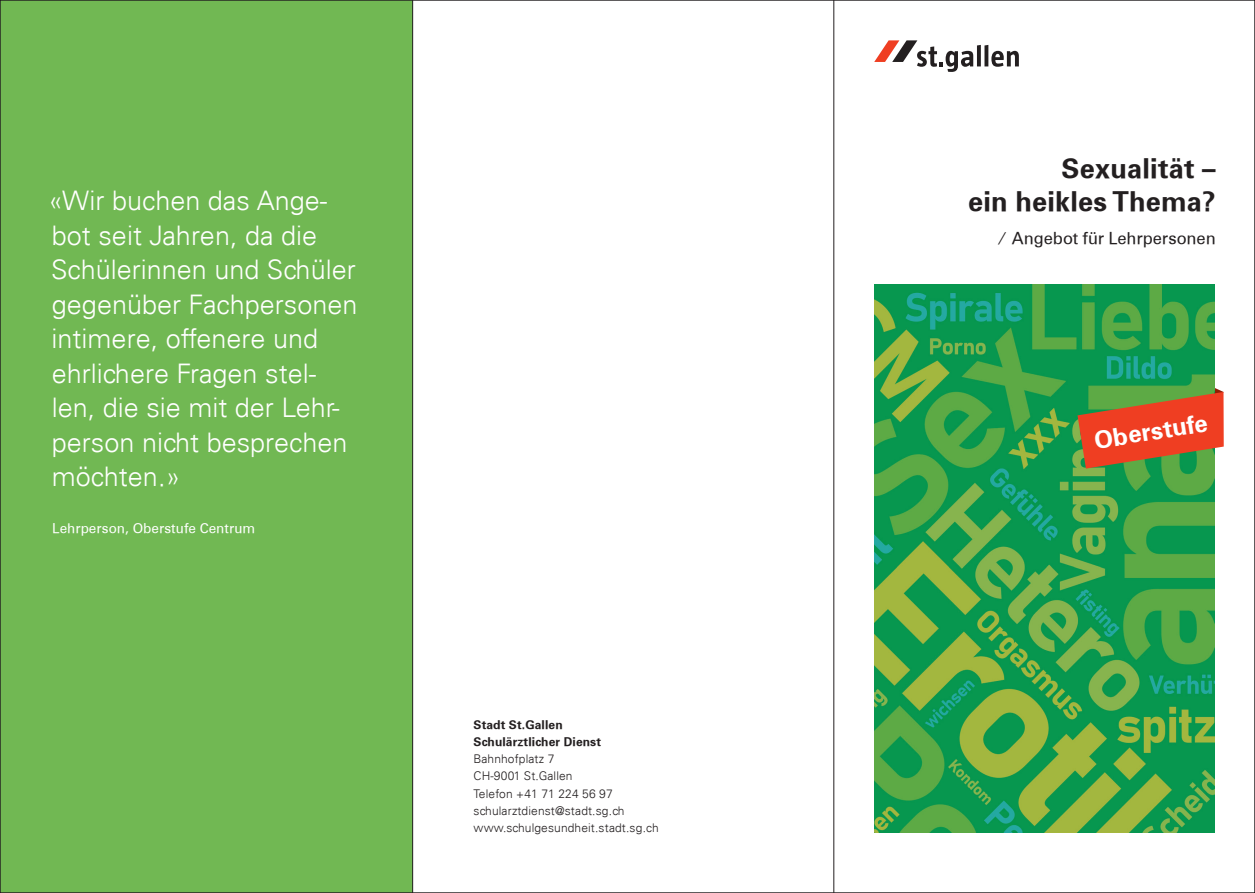
<style>
.page{position:relative;width:1255px;height:893px;background:#fff}
.page>*{position:absolute;margin:0;border:0;box-sizing:border-box;transform-origin:0 0}
.t1{font:300 27px/34.5px "Univers 45";color:#fff}
.A5_Headline{font:700 27px "Univers";letter-spacing:.01em;color:#231f20}
.A5_Headline-2{font:700 24px "Univers";color:#fff}
.A5_Headline-3{font:16.5px "Univers";letter-spacing:-.005em;color:#231f20}
.t2{font:13.5px "Univers";color:#fff}
.A5_Adresse{font:300 12px "Univers 45";letter-spacing:.01em;color:#231f20}
.A5_Adresse_bold{font:700 12px "Univers";letter-spacing:.01em;color:#231f20}
</style>
<div class="page">
<img style="left:874px;top:284px;width:340px;height:549px">
<svg style="left:874px;top:40px;width:144px;height:32px"></svg>
<svg style="left:1077px;top:387px;width:146px;height:82px;background:#b66432"></svg>
<div style="left:0;top:0;width:412px;height:893px;background:#71b853"></div>
<hr style="left:833px;top:0;width:1px;height:893px;background:#231f20">
<hr style="left:412px;top:0;width:1px;height:893px;background:#231f20">
<p class="t1" style="left:48px;top:183px;width:310px">«Wir buchen das Ange&shy;bot seit Jahren, da die<br>Schülerinnen und Schüler gegenüber Fachpersonen intimere, offenere und ehrlichere Fragen stel&shy;len, die sie mit der Lehr&shy;person nicht besprechen möchten.»</p>
<p class="t2" style="left:52px;top:520px;width:204px">Lehrperson, Oberstufe Centrum</p>
<p class="A5_Adresse_bold" style="left:473px;top:717px;width:91px">Stadt St.Gallen</p>
<p class="A5_Adresse_bold" style="left:473px;top:734px;width:129px">Schulärztlicher Dienst</p>
<p class="A5_Adresse" style="left:473px;top:752px;width:82px">Bahnhofplatz 7</p>
<p class="A5_Adresse" style="left:473px;top:769px;width:101px">CH-9001 St.Gallen</p>
<p class="A5_Adresse" style="left:473px;top:786px;width:141px">Telefon +41 71 224 56 97</p>
<p class="A5_Adresse" style="left:473px;top:803px;width:152px">schularztdienst@stadt.sg.ch</p>
<p class="A5_Adresse" style="left:473px;top:821px;width:187px">www.schulgesundheit.stadt.sg.ch</p>
<p class="A5_Headline" style="left:1061px;top:152px;width:156px">Sexualität –</p>
<p class="A5_Headline" style="left:968px;top:185px;width:249px">ein heikles Thema?</p>
<p class="A5_Headline-3" style="left:1000px;top:228px;width:216px">⁄ Angebot für Lehrpersonen</p>
<p class="A5_Headline-2" style="left:1092px;top:426px;width:115px;rotate:-9deg">Oberstufe</p>
</div>
